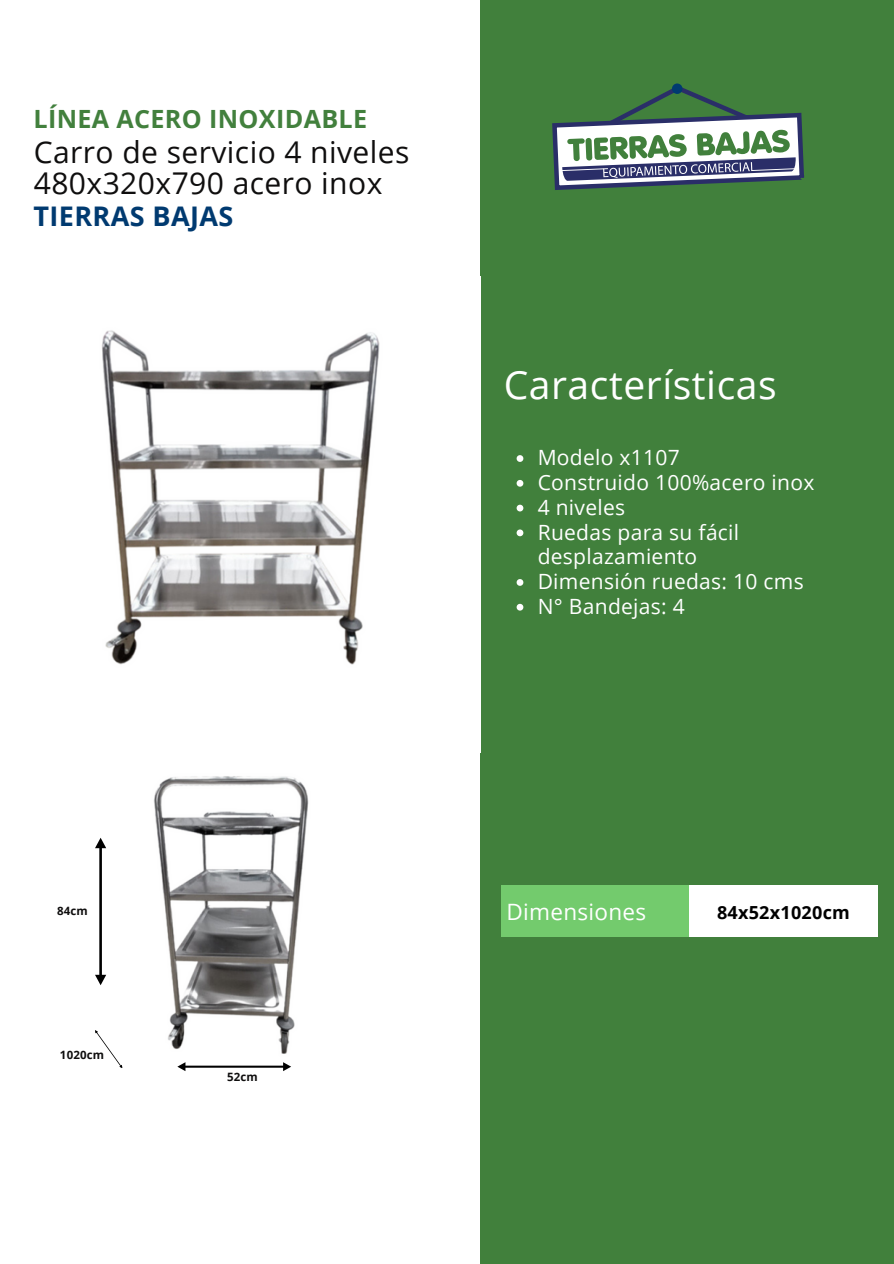
<style>
.page{position:relative;width:894px;height:1264px;background:#fff}
.page>*{position:absolute;margin:0;border:0;box-sizing:border-box;transform-origin:0 0}
.t1{font:39px "Open Sans";letter-spacing:.015em;color:#fff}
.t2{font:30px/31.5px "Open Sans";letter-spacing:.015em;color:#0f0e0e}
.t3{font:700 27px "Open Sans";letter-spacing:.015em;color:#003a70}
.t4{font:700 25.05px "Open Sans";letter-spacing:.015em;color:#42803d}
.t5{font:22.5px "Open Sans";letter-spacing:.015em;color:#fff}
.t6{font:21px/24.8px "Open Sans";letter-spacing:.015em;color:#fff}
.t7{font:700 18px "Open Sans";letter-spacing:.015em;color:#000}
.t8{font:700 11.55px "Open Sans";letter-spacing:.015em;color:#0f0e0e}
</style>
<div class="page">
<div style="left:480px;top:0;width:413px;height:1263px;background:#41803c"></div>
<svg style="left:552px;top:84px;width:253px;height:106px"></svg>
<div style="left:671px;top:83px;width:11px;height:11px;background:#003a70;border-radius:50%"></div>
<img style="left:100px;top:776px;width:209px;height:278px">
<svg style="left:95px;top:837px;width:11px;height:148px"></svg>
<svg style="left:177px;top:1062px;width:114px;height:9px"></svg>
<div style="left:502px;top:885px;width:187px;height:51px;background:#73cb6d"></div>
<div style="left:689px;top:885px;width:188px;height:51px;background:#fff"></div>
<svg style="left:95px;top:1028px;width:29px;height:40px"></svg>
<img style="left:102px;top:330px;width:278px;height:335px">
<svg style="left:516px;top:455px;width:7px;height:7px"></svg>
<svg style="left:516px;top:480px;width:7px;height:6px"></svg>
<svg style="left:516px;top:504px;width:7px;height:7px"></svg>
<svg style="left:516px;top:529px;width:7px;height:7px"></svg>
<svg style="left:516px;top:579px;width:7px;height:7px"></svg>
<svg style="left:516px;top:604px;width:7px;height:6px"></svg>
<p class="t4" style="left:33px;top:101px;width:335px">LÍNEA ACERO INOXIDABLE</p>
<p class="t2" style="left:34px;top:135px;width:377px">Carro de servicio 4 niveles<br>480x320x790 acero inox</p>
<p class="t3" style="left:33px;top:197px;width:201px">TIERRAS BAJAS</p>
<p class="t1" style="left:503px;top:357px;width:274px">Características</p>
<p class="t6" style="left:537px;top:445px;width:144px">Modelo x1107</p>
<p class="t6" style="left:537px;top:469px;width:278px">Construido 100%acero inox</p>
<p class="t6" style="left:537px;top:494px;width:89px">4 niveles</p>
<p class="t6" style="left:537px;top:519px;width:203px">Ruedas para su fácil desplazamiento</p>
<p class="t6" style="left:537px;top:568px;width:267px">Dimensión ruedas: 10 cms</p>
<p class="t6" style="left:537px;top:593px;width:149px">N° Bandejas: 4</p>
<p class="t8" style="left:57px;top:902px;width:32px">84cm</p>
<p class="t8" style="left:60px;top:1047px;width:46px">1020cm</p>
<p class="t8" style="left:227px;top:1068px;width:32px">52cm</p>
<p class="t5" style="left:506px;top:895px;width:141px">Dimensiones</p>
<p class="t7" style="left:716px;top:899px;width:134px">84x52x1020cm</p>
</div>
